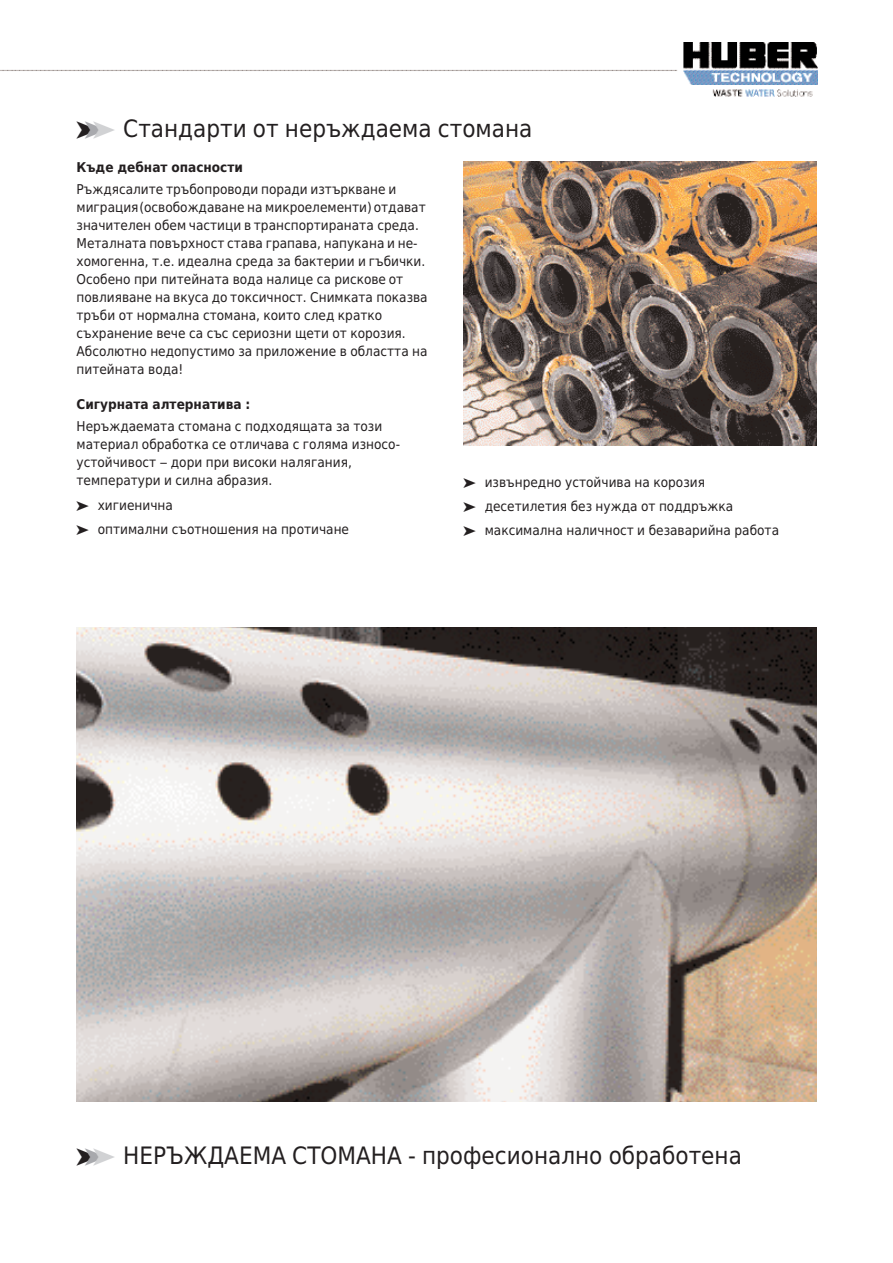
<style>
.page{position:relative;width:893px;height:1263px;background:#fff}
.page>*{position:absolute;margin:0;border:0;box-sizing:border-box;transform-origin:0 0}
.t1{font:24px "Huber Tec";color:#231f20}
.t2{font:13.5px/18px "Huber Tec";color:#231f20}
.t3{font:700 13.5px "Huber Tec";color:#231f20}
.s1{color:#a8a9ad}
.s2{color:#d1d2d4}
</style>
<div class="page">
<img style="left:13px;top:43px;width:804px;height:54px">
<img style="left:0;top:69px;width:13px;height:2px">
<img style="left:463px;top:162px;width:353px;height:283px">
<img style="left:77px;top:627px;width:739px;height:474px">
<h1 class="t1" style="left:77px;top:115px;width:457px">➤<span class="s1">➤</span><span class="s2">➤</span> Стандарти от неръждаема стомана</h1>
<p class="t3" style="left:77px;top:159px;width:168px">Къде дебнат опасности</p>
<p class="t2" style="left:77px;top:180px;width:353px">Ръждясалите тръбопроводи поради изтъркване и миграция(освобождаване на микроелементи) отдават значителен обем частици в транспортираната среда.<br>Металната повърхност става грапава, напукана и не&shy;хомогенна, т.е. идеална среда за бактерии и гъбички.<br>Особено при питейната вода налице са рискове от повлияване на вкуса до токсичност. Снимката показва тръби от нормална стомана, които след кратко съхранение вече са със сериозни щети от корозия.<br>Абсолютно недопустимо за приложение в областта на питейната вода!</p>
<p class="t3" style="left:77px;top:397px;width:175px">Сигурната алтернатива :</p>
<p class="t2" style="left:77px;top:418px;width:325px">Неръждаемата стомана с подходящата за този материал обработка се отличава с голяма износо&shy;устойчивост – дори при високи налягания, температури и силна абразия.</p>
<p class="t2" style="left:77px;top:493px;width:274px;line-height:24.5px">➤ хигиенична<br>➤ оптимални съотношения на протичане</p>
<p class="t2" style="left:463px;top:470px;width:317px;line-height:24.5px">➤ извънредно устойчива на корозия<br>➤ десетилетия без нужда от поддръжка<br>➤ максимална наличност и безаварийна работа</p>
<h1 class="t1" style="left:77px;top:1142px;width:667px">➤<span class="s1">➤</span><span class="s2">➤</span> НЕРЪЖДАЕМА СТОМАНА - професионално обработена</h1>
</div>
